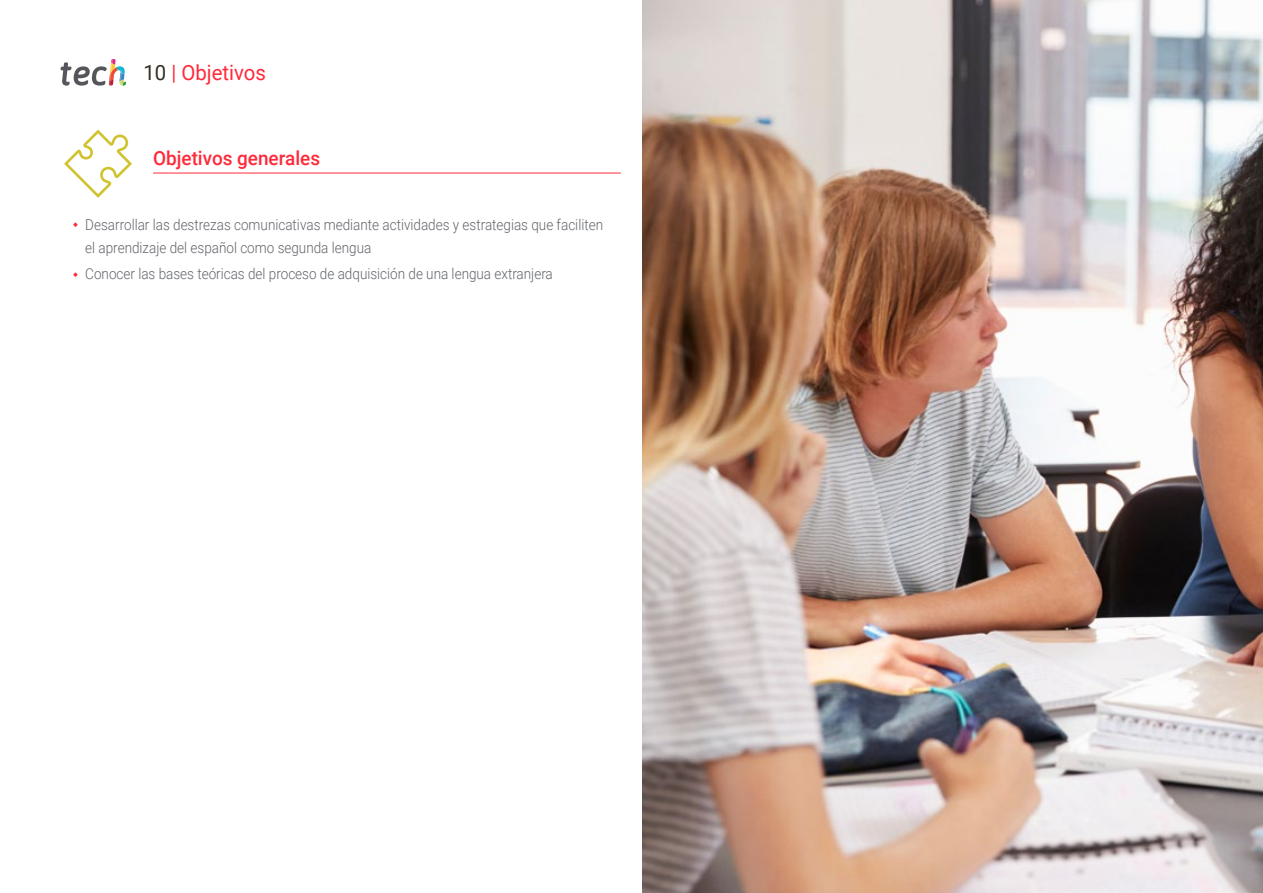
<style>
.page{position:relative;width:1263px;height:893px;background:#fff}
.page>*{position:absolute;margin:0;border:0;box-sizing:border-box;transform-origin:0 0}
.t1{font:21px "Roboto";color:#ff293a}
.t2{font:500 19.5px "Roboto";color:#ff293a}
.t3{font:300 15px/22.5px "Roboto";color:#61646a;scale:.9 1}
.s1{color:#312e20}
.s2{color:#fc2a3b}
</style>
<div class="page">
<svg style="left:61px;top:59px;width:65px;height:27px"></svg>
<hr style="left:153px;top:173px;width:468px;height:1px;background:#ff293a">
<svg style="left:64px;top:130px;width:68px;height:68px"></svg>
<img style="left:642px;top:0;width:621px;height:893px">
<h1 class="t1" style="left:144px;top:57px;width:124px"><span class="s1">10</span> <span class="s2">|</span> Objetivos</h1>
<h2 class="t2" style="left:153px;top:144px;width:169px">Objetivos generales</h2>
<p class="t3" style="left:85px;top:213px;width:577px">Desarrollar las destrezas comunicativas mediante actividades y estrategias que faciliten el aprendizaje del español como segunda lengua</p>
<p class="t3" style="left:85px;top:262px;width:521px">Conocer las bases teóricas del proceso de adquisición de una lengua extranjera</p>
</div>
